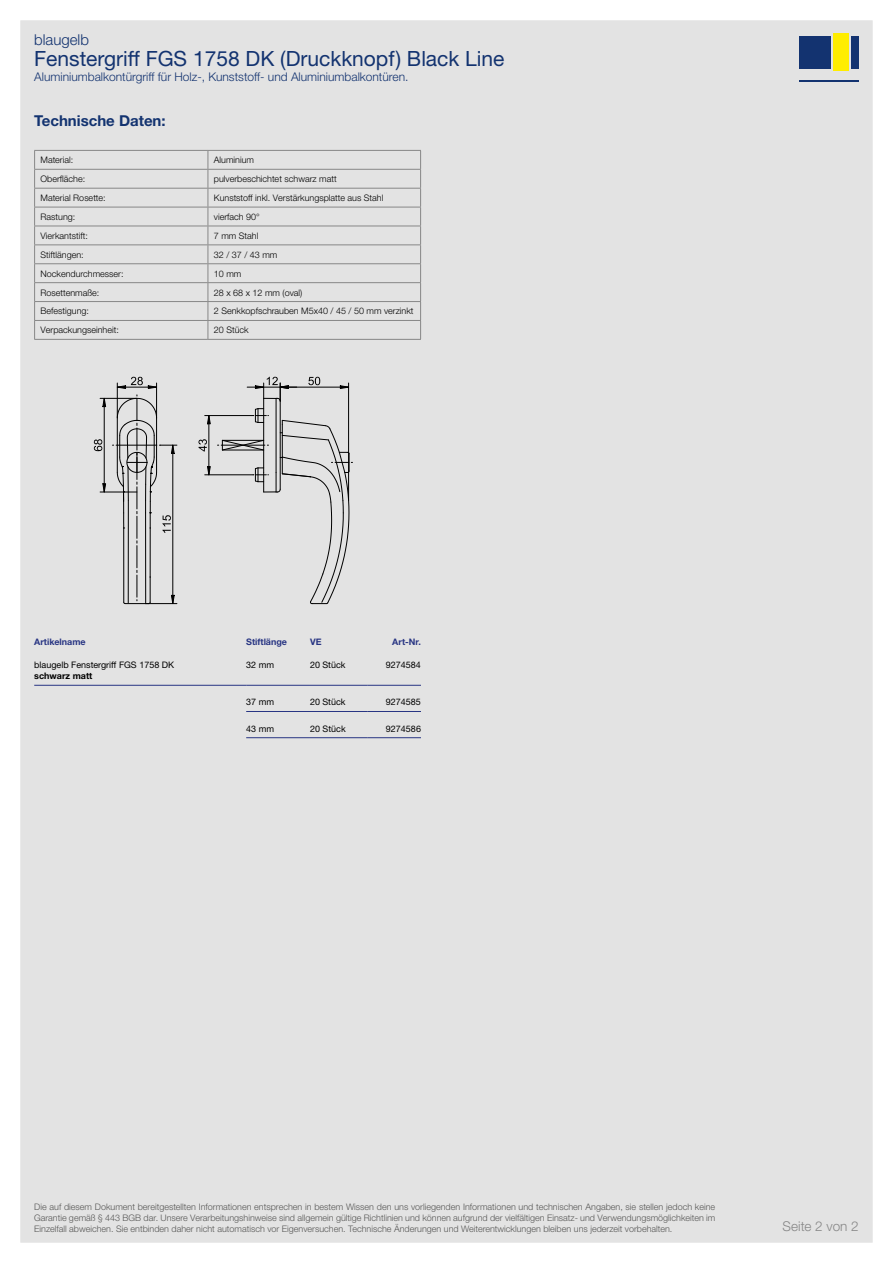
<style>
.page{position:relative;width:893px;height:1263px;background:#fff}
.page>*{position:absolute;margin:0;border:0;box-sizing:border-box;transform-origin:0 0}
.t1{font:21px "Helvetica Neue World 55 Roman";color:#133370}
.t2{font:700 15px "Helvetica Neue World 75";color:#133370}
.t3{font:15px "Helvetica Neue World 45 Lt";color:#133370}
.t4{font:13.5px "Helvetica Neue World 45 Lt";color:#878787}
.t5{font:12px "Helvetica Neue World 45 Lt";color:#133370}
.t6{font:9px/10.8px "Helvetica Neue World 45 Lt";color:#575756;text-align:justify}
.t7{font:9px "Helvetica Neue World 45 Lt";color:#000}
.t8{font:9px "Helvetica Neue World 55 Roman";color:#000}
.t9{font:700 9px "Helvetica Neue World 75";color:#283583}
.t10{font:700 9px "Helvetica Neue World 75";color:#000}
</style>
<div class="page">
<div style="left:20px;top:20px;width:853px;height:1223px;background:#e3e3e3"></div>
<h2 class="t3" style="left:34px;top:31px;width:56px">blaugelb</h2>
<h1 class="t1" style="left:34px;top:46px;width:472px">Fenstergriff FGS 1758 DK (Druckknopf) Black Line</h1>
<h3 class="t5" style="left:34px;top:70px;width:376px">Aluminiumbalkontürgriff für Holz-, Kunststoff- und Aluminiumbalkontüren.</h3>
<h2 class="t2" style="left:34px;top:112px;width:133px">Technische Daten:</h2>
<p class="t7" style="left:41px;top:155px;width:34px">Material:</p>
<p class="t7" style="left:214px;top:155px;width:42px">Aluminium</p>
<p class="t7" style="left:41px;top:174px;width:46px">Oberfläche:</p>
<p class="t7" style="left:214px;top:174px;width:124px">pulverbeschichtet schwarz matt</p>
<p class="t7" style="left:41px;top:193px;width:67px">Material Rosette:</p>
<p class="t7" style="left:214px;top:193px;width:171px">Kunststoff inkl. Verstärkungsplatte aus Stahl</p>
<p class="t7" style="left:41px;top:212px;width:36px">Rastung:</p>
<p class="t7" style="left:214px;top:212px;width:47px">vierfach 90°</p>
<p class="t7" style="left:41px;top:230px;width:49px">Vierkantstift:</p>
<p class="t7" style="left:214px;top:230px;width:46px">7 mm Stahl</p>
<p class="t7" style="left:41px;top:249px;width:45px">Stiftlängen:</p>
<p class="t7" style="left:214px;top:249px;width:65px">32 / 37 / 43 mm</p>
<p class="t7" style="left:41px;top:268px;width:85px">Nockendurchmesser:</p>
<p class="t7" style="left:214px;top:268px;width:29px">10 mm</p>
<p class="t7" style="left:41px;top:287px;width:60px">Rosettenmaße:</p>
<p class="t7" style="left:214px;top:287px;width:90px">28 x 68 x 12 mm (oval)</p>
<p class="t7" style="left:41px;top:306px;width:50px">Befestigung:</p>
<p class="t7" style="left:214px;top:306px;width:201px">2 Senkkopfschrauben M5x40 / 45 / 50 mm verzinkt</p>
<p class="t7" style="left:41px;top:325px;width:80px">Verpackungseinheit:</p>
<p class="t7" style="left:214px;top:325px;width:36px">20 Stück</p>
<p class="t9" style="left:34px;top:637px;width:53px">Artikelname</p>
<p class="t9" style="left:246px;top:637px;width:42px">Stiftlänge</p>
<p class="t9" style="left:310px;top:637px;width:13px">VE</p>
<p class="t9" style="left:392px;top:637px;width:30px">Art-Nr.</p>
<p class="t8" style="left:34px;top:660px;width:141px">blaugelb Fenstergriff FGS 1758 DK</p>
<p class="t10" style="left:34px;top:671px;width:60px">schwarz matt</p>
<p class="t8" style="left:246px;top:660px;width:29px">32 mm</p>
<p class="t8" style="left:310px;top:660px;width:37px">20 Stück</p>
<p class="t8" style="left:386px;top:660px;width:37px">9274584</p>
<p class="t8" style="left:246px;top:697px;width:29px">37 mm</p>
<p class="t8" style="left:310px;top:697px;width:37px">20 Stück</p>
<p class="t8" style="left:386px;top:697px;width:37px">9274585</p>
<p class="t8" style="left:246px;top:723px;width:29px">43 mm</p>
<p class="t8" style="left:310px;top:723px;width:37px">20 Stück</p>
<p class="t8" style="left:386px;top:723px;width:37px">9274586</p>
<p class="t6" style="left:34px;top:1202px;width:682px">Die auf diesem Dokument bereitgestellten Informationen entsprechen in bestem Wissen den uns vorliegenden Informationen und technischen Angaben, sie stellen jedoch keine Garantie gemäß § 443 BGB dar. Unsere Verarbeitungshinweise sind allgemein gültige Richtlinien und können aufgrund der vielfältigen Einsatz- und Verwendungsmöglichkeiten im Einzelfall abweichen. Sie entbinden daher nicht automatisch vor Eigenversuchen. Technische Änderungen und Weiterentwicklungen bleiben uns jederzeit vorbehalten.</p>
<h3 class="t4" style="left:783px;top:1218px;width:78px">Seite 2 von 2</h3>
</div>
